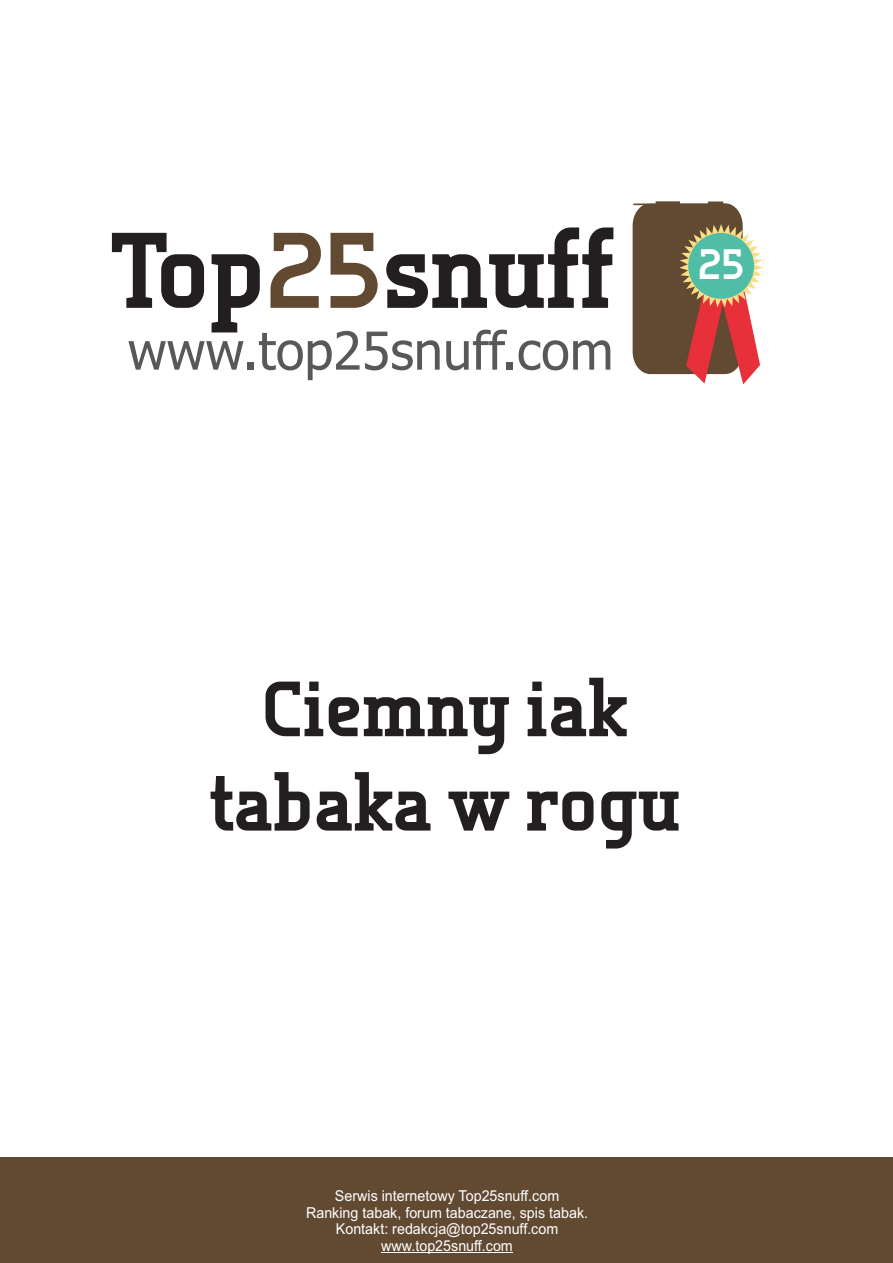
<style>
.page{position:relative;width:893px;height:1263px;background:#fff}
.page>*{position:absolute;margin:0;border:0;box-sizing:border-box;transform-origin:0 0}
.t1{font:800 107.1px "Tertre";color:#231f20}
.t2{font:800 78px/94.3px "Tertre";color:#231f20;text-align:center}
.t3{font:52.35px "Tahoma";color:#57585a}
.t4{font:800 42.45px "Tertre";color:#fff}
.t5{font:15px/16.8px "Arial";color:#fff;text-align:center;scale:.95 1}
.s1{color:#614932}
</style>
<div class="page">
<div style="left:0;top:1157px;width:893px;height:106px;background:#614932"></div>
<hr style="left:381px;top:1252px;width:132px;height:1px;background:#fff">
<svg style="left:633px;top:201px;width:130px;height:183px"></svg>
<div style="left:688px;top:233px;width:66px;height:66px;background:#50bda6;border-radius:50%"></div>
<h1 class="t1" style="left:110px;top:227px;width:506px">Top<span class="s1">25</span>snuff</h1>
<h3 class="t3" style="left:128px;top:330px;width:487px">www.top25snuff.com</h3>
<h3 class="t4" style="left:698px;top:248px;width:48px">25</h3>
<h2 class="t2" style="left:210px;top:669px;width:472px">Ciemny iak tabaka w rogu</h2>
<p class="t5" style="left:306px;top:1188px;width:298px">Serwis internetowy Top25snuff.com<br>Ranking tabak, forum tabaczane, spis tabak.<br>Kontakt: redakcja@top25snuff.com www.top25snuff.com</p>
</div>
